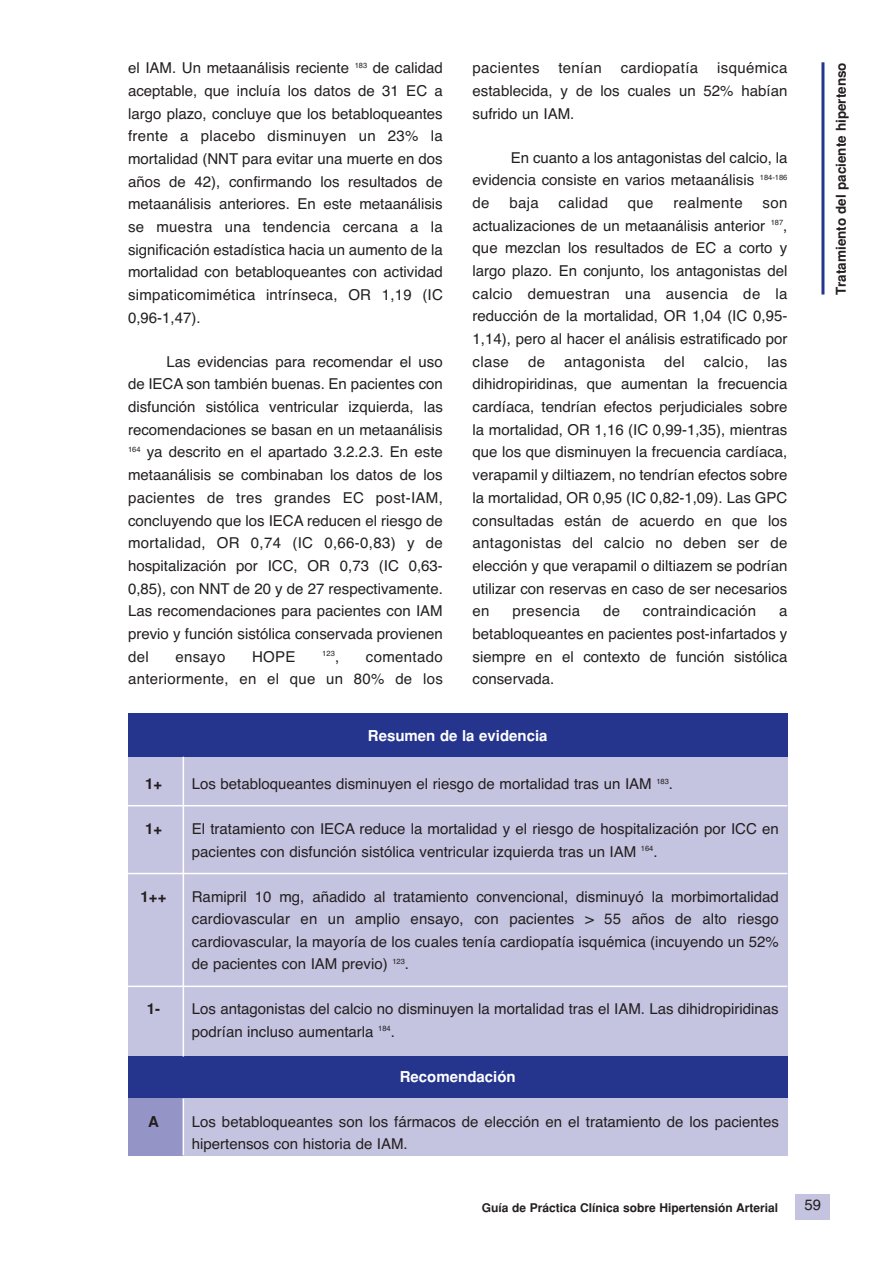
<style>
.page{position:relative;width:893px;height:1262px;background:#fff}
.page>*{position:absolute;margin:0;border:0;box-sizing:border-box;transform-origin:0 0}
.t1{font:15px/22.6px "Helvetica";color:#231f1f;text-align:justify}
.t2{font:15px/22.6px "Helvetica";letter-spacing:.02em;color:#231f1f;text-align:right}
.t3{font:700 15px "Helvetica";color:#fff}
.t4{font:700 15px "Helvetica";color:#231f1f}
.t5{font:700 13.5px "Helvetica";color:#231f1f}
.t6{font:700 12px "Helvetica";color:#231f1f}
.t7{font:7.5px "Helvetica";color:#231f1f}
.s1{font-size:15px}
</style>
<div class="page">
<div style="left:796px;top:1193px;width:34px;height:26px;background:#c4c3e0"></div>
<div style="left:128px;top:713px;width:659px;height:442px;background:#c4c3e0"></div>
<hr style="left:821px;top:62px;width:3px;height:232px;background:#25358e">
<div style="left:128px;top:1098px;width:55px;height:57px;background:#9594c6"></div>
<div style="left:128px;top:713px;width:659px;height:43px;background:#25358e"></div>
<div style="left:128px;top:1056px;width:659px;height:42px;background:#25358e"></div>
<hr style="left:183px;top:756px;width:1px;height:300px;background:#fff">
<hr style="left:183px;top:1098px;width:1px;height:57px;background:#fff">
<hr style="left:128px;top:805px;width:659px;height:1px;background:#fff">
<hr style="left:128px;top:872px;width:659px;height:2px;background:#fff">
<hr style="left:128px;top:985px;width:659px;height:2px;background:#fff">
<p class="t1" style="left:128px;top:58px;width:316px">el IAM. Un metaanálisis reciente <sup>183</sup> de calidad aceptable, que incluía los datos de 31 EC a largo plazo, concluye que los betabloqueantes frente a placebo disminuyen un 23% la mortalidad (NNT para evitar una muerte en dos años de 42), confirmando los resultados de metaanálisis anteriores. En este metaanálisis se muestra una tendencia cercana a la significación estadística hacia un aumento de la mortalidad con betabloqueantes con actividad simpaticomimética intrínseca, OR 1,19 (IC 0,96-1,47).</p>
<p class="t1" style="left:128px;top:351px;width:316px;text-indent:38px">Las evidencias para recomendar el uso de IECA son también buenas. En pacientes con disfunción sistólica ventricular izquierda, las recomendaciones se basan en un metaanálisis <sup>164</sup> ya descrito en el apartado 3.2.2.3. En este metaanálisis se combinaban los datos de los pacientes de tres grandes EC post-IAM, concluyendo que los IECA reducen el riesgo de mortalidad, OR 0,74 (IC 0,66-0,83) y de hospitalización por ICC, OR 0,73 (IC 0,63- 0,85), con NNT de 20 y de 27 respectivamente.<br>Las recomendaciones para pacientes con IAM previo y función sistólica conservada provienen del</p>
<p class="t1" style="left:175px;top:646px;width:52px">ensayo</p>
<p class="t1" style="left:252px;top:646px;width:45px">HOPE</p>
<p class="t7" style="left:322px;top:651px;width:19px">123<span class="s1">,</span></p>
<p class="t2" style="left:128px;top:646px;width:316px">comentado<br>anteriormente, en el que un 80% de los</p>
<p class="t1" style="left:472px;top:58px;width:316px;text-indent:244px">isquémica establecida, y de los cuales un 52% habían sufrido un IAM.</p>
<p class="t1" style="left:472px;top:147px;width:316px;text-indent:38px">En cuanto a los antagonistas del calcio, la evidencia consiste en varios metaanálisis <sup>184-186 </sup>de</p>
<p class="t2" style="left:472px;top:58px;width:68px">pacientes</p>
<p class="t1" style="left:558px;top:58px;width:45px">tenían</p>
<p class="t2" style="left:620px;top:58px;width:79px">cardiopatía</p>
<p class="t1" style="left:509px;top:193px;width:31px">baja</p>
<p class="t2" style="left:558px;top:193px;width:51px">calidad</p>
<p class="t1" style="left:628px;top:193px;width:27px">que</p>
<p class="t2" style="left:673px;top:193px;width:71px">realmente</p>
<p class="t1" style="left:472px;top:193px;width:316px;text-indent:290px">son actualizaciones de un metaanálisis anterior <sup>187</sup>, que mezclan los resultados de EC a corto y largo plazo. En conjunto, los antagonistas del calcio demuestran una ausencia de la reducción de la mortalidad, OR 1,04 (IC 0,95- 1,14), pero al hacer el análisis estratificado por clase</p>
<p class="t1" style="left:528px;top:351px;width:19px">de</p>
<p class="t2" style="left:564px;top:351px;width:82px">antagonista</p>
<p class="t1" style="left:664px;top:351px;width:22px">del</p>
<p class="t1" style="left:704px;top:351px;width:46px">calcio,</p>
<p class="t1" style="left:472px;top:351px;width:316px;text-indent:295px">las dihidropiridinas, que aumentan la frecuencia cardíaca, tendrían efectos perjudiciales sobre la mortalidad, OR 1,16 (IC 0,99-1,35), mientras que los que disminuyen la frecuencia cardíaca, verapamil y diltiazem, no tendrían efectos sobre la mortalidad, OR 0,95 (IC 0,82-1,09). Las GPC consultadas están de acuerdo en que los antagonistas del calcio no deben ser de elección y que verapamil o diltiazem se podrían utilizar con reservas en caso de ser necesarios en</p>
<p class="t2" style="left:512px;top:601px;width:69px">presencia</p>
<p class="t1" style="left:603px;top:601px;width:19px">de</p>
<p class="t2" style="left:643px;top:601px;width:115px">contraindicación</p>
<p class="t1" style="left:472px;top:601px;width:316px;text-indent:306px">a betabloqueantes en pacientes post-infartados y siempre en el contexto de función sistólica conservada.</p>
<p class="t3" style="left:368px;top:730px;width:181px">Resumen de la evidencia</p>
<p class="t4" style="left:145px;top:778px;width:19px">1+</p>
<p class="t1" style="left:192px;top:774px;width:482px">Los betabloqueantes disminuyen el riesgo de mortalidad tras un IAM <sup>183</sup>.</p>
<p class="t4" style="left:145px;top:823px;width:19px">1+</p>
<p class="t1" style="left:192px;top:819px;width:588px">El tratamiento con IECA reduce la mortalidad y el riesgo de hospitalización por ICC en pacientes con disfunción sistólica ventricular izquierda tras un IAM <sup>164</sup>.</p>
<p class="t4" style="left:141px;top:891px;width:27px">1++</p>
<p class="t1" style="left:192px;top:886px;width:588px">Ramipril 10 mg, añadido al tratamiento convencional, disminuyó la morbimortalidad cardiovascular en un amplio ensayo, con pacientes &gt; 55 años de alto riesgo cardiovascular, la mayoría de los cuales tenía cardiopatía isquémica (incuyendo un 52% de pacientes con IAM previo) <sup>123</sup>.</p>
<p class="t4" style="left:147px;top:1003px;width:15px">1-</p>
<p class="t1" style="left:192px;top:999px;width:588px">Los antagonistas del calcio no disminuyen la mortalidad tras el IAM. Las dihidropiridinas podrían incluso aumentarla <sup>184</sup>.</p>
<p class="t3" style="left:400px;top:1071px;width:117px">Recomendación</p>
<p class="t4" style="left:148px;top:1116px;width:12px">A</p>
<p class="t1" style="left:192px;top:1111px;width:588px">Los betabloqueantes son los fármacos de elección en el tratamiento de los pacientes hipertensos con historia de IAM.</p>
<p class="t5" style="left:836px;top:294px;width:234px;rotate:-90deg">Tratamiento del paciente hipertenso</p>
<p class="t6" style="left:482px;top:1203px;width:298px">Guía de Práctica Clínica sobre Hipertensión Arterial</p>
<p class="t1" style="left:804px;top:1195px;width:18px">59</p>
</div>
